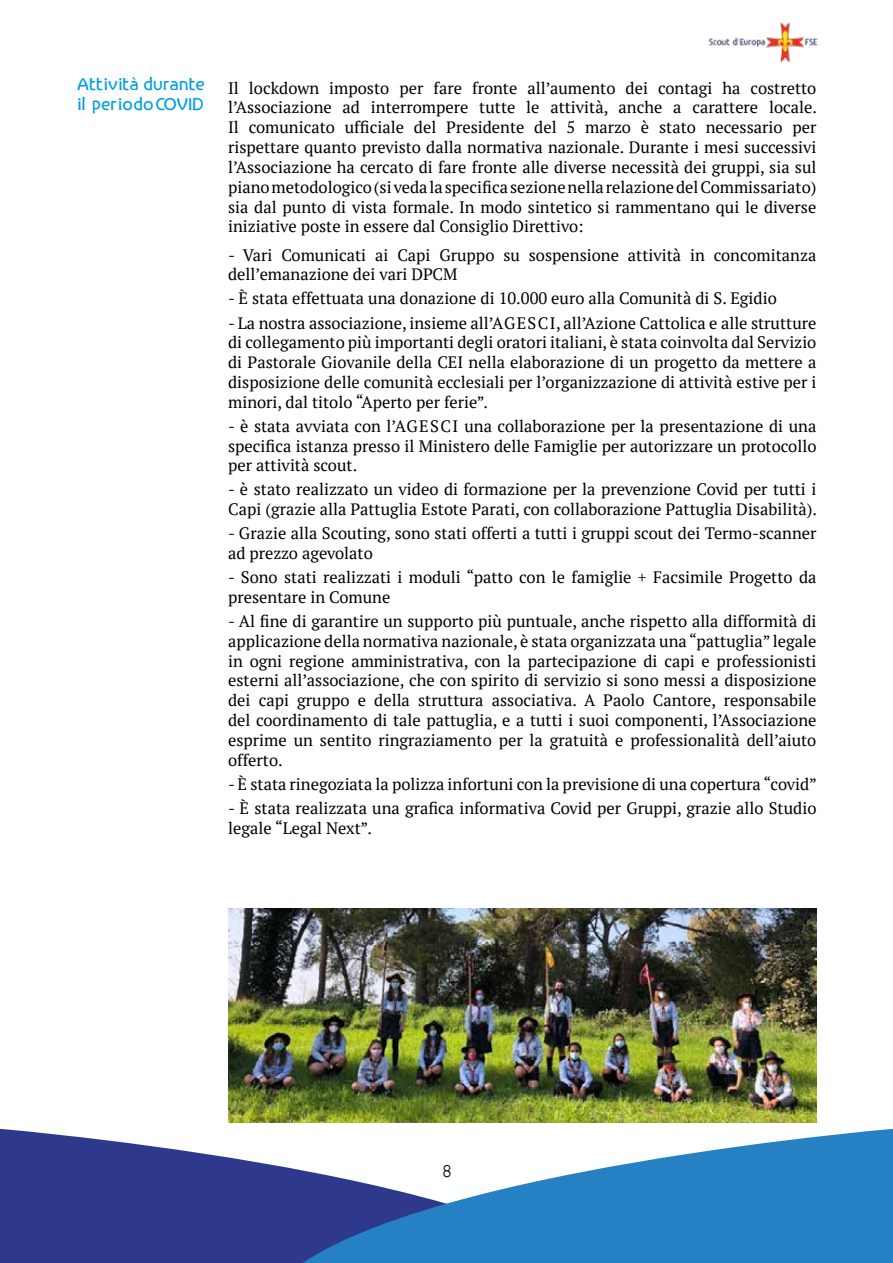
<style>
.page{position:relative;width:893px;height:1263px;background:#fff}
.page>*{position:absolute;margin:0;border:0;box-sizing:border-box;transform-origin:0 0}
.t1{font:16.5px/19.8px "PT Serif";color:#000}
.t2{font:700 16.5px/19.8px "Effessee W";letter-spacing:-.1em;color:#009fe3}
.t3{font:16.5px "Effessee W";color:#000}
</style>
<div class="page">
<svg style="left:0;top:1128px;width:276px;height:135px;background:#495299"></svg>
<svg style="left:276px;top:1128px;width:617px;height:135px;fill:#2581c4"></svg>
<img style="left:709px;top:22px;width:109px;height:40px">
<img style="left:228px;top:908px;width:588px;height:215px">
<p class="t2" style="left:77px;top:73px;width:131px">Attività durante il periodo COVID</p>
<p class="t1" style="left:228px;top:78px;width:590px;text-align:justify">Il lockdown imposto per fare fronte all’aumento dei contagi ha costretto l’Associazione ad interrompere tutte le attività, anche a carattere locale.<br>Il comunicato ufficiale del Presidente del 5 marzo è stato necessario per rispettare quanto previsto dalla normativa nazionale. Durante i mesi successivi l’Associazione ha cercato di fare fronte alle diverse necessità dei gruppi, sia sul piano metodologico (si veda la specifica sezione nella relazione del Commissariato) sia dal punto di vista formale. In modo sintetico si rammentano qui le diverse iniziative poste in essere dal Consiglio Direttivo:</p>
<p class="t1" style="left:228px;top:245px;width:590px">- Vari Comunicati ai Capi Gruppo su sospensione attività in concomitanza dell’emanazione dei vari DPCM</p>
<p class="t1" style="left:228px;top:289px;width:550px">- È stata effettuata una donazione di 10.000 euro alla Comunità di S. Egidio</p>
<p class="t1" style="left:228px;top:313px;width:590px;text-align:justify">- La nostra associazione, insieme all’AGESCI, all’Azione Cattolica e alle strutture di collegamento più importanti degli oratori italiani, è stata coinvolta dal Servizio di Pastorale Giovanile della CEI nella elaborazione di un progetto da mettere a disposizione delle comunità ecclesiali per l’organizzazione di attività estive per i minori, dal titolo “Aperto per ferie”.</p>
<p class="t1" style="left:228px;top:416px;width:590px;text-align:justify">- è stata avviata con l’AGESCI una collaborazione per la presentazione di una specifica istanza presso il Ministero delle Famiglie per autorizzare un protocollo per attività scout.</p>
<p class="t1" style="left:228px;top:479px;width:590px">- è stato realizzato un video di formazione per la prevenzione Covid per tutti i<br>Capi (grazie alla Pattuglia Estote Parati, con collaborazione Pattuglia Disabilità).</p>
<p class="t1" style="left:228px;top:523px;width:590px">- Grazie alla Scouting, sono stati offerti a tutti i gruppi scout dei Termo-scanner ad prezzo agevolato</p>
<p class="t1" style="left:228px;top:567px;width:590px">- Sono stati realizzati i moduli “patto con le famiglie + Facsimile Progetto da presentare in Comune</p>
<p class="t1" style="left:228px;top:611px;width:590px;text-align:justify">- Al fine di garantire un supporto più puntuale, anche rispetto alla difformità di applicazione della normativa nazionale, è stata organizzata una “pattuglia” legale in ogni regione amministrativa, con la partecipazione di capi e professionisti esterni all’associazione, che con spirito di servizio si sono messi a disposizione dei capi gruppo e della struttura associativa. A Paolo Cantore, responsabile del coordinamento di tale pattuglia, e a tutti i suoi componenti, l’Associazione esprime un sentito ringraziamento per la gratuità e professionalità dell’aiuto offerto.</p>
<p class="t1" style="left:228px;top:774px;width:590px">- È stata rinegoziata la polizza infortuni con la previsione di una copertura “covid”</p>
<p class="t1" style="left:228px;top:798px;width:590px">- È stata realizzata una grafica informativa Covid per Gruppi, grazie allo Studio legale “Legal Next”.</p>
<p class="t3" style="left:440px;top:1159px;width:14px">8</p>
</div>
